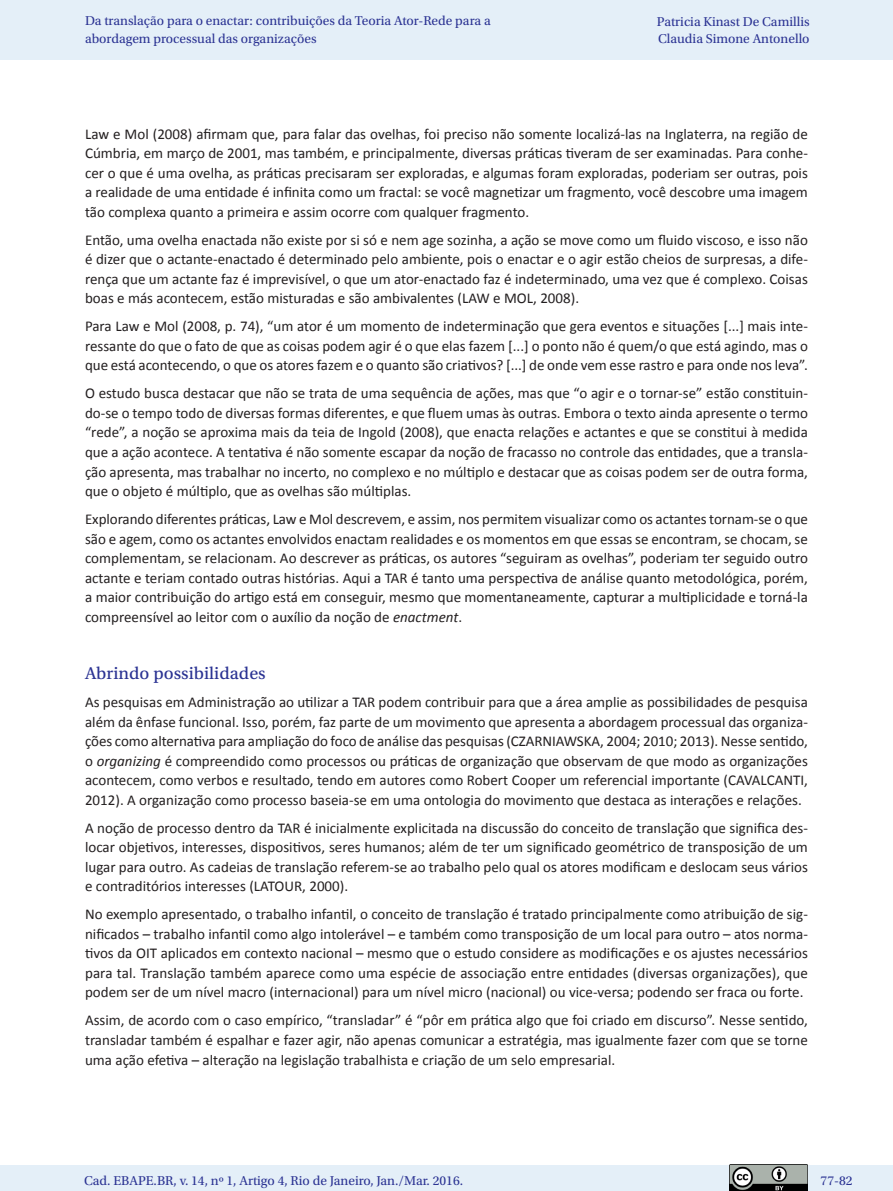
<style>
.page{position:relative;width:893px;height:1191px;background:#fff}
.page>*{position:absolute;margin:0;border:0;box-sizing:border-box;transform-origin:0 0}
._07_2_sub2{font:18px "Utopia Std Capt";color:#2b3393}
._06_0_texto{font:15px/19.5px "Calibri";color:#231f20;text-align:justify}
.t1{font:13.5px/18px "Utopia Std";color:#2b3393}
.s1{font-style:italic}
</style>
<div class="page">
<div style="left:0;top:1164px;width:893px;height:26px;background:#e4eff8"></div>
<img style="left:729px;top:1164px;width:78px;height:27px">
<div style="left:0;top:0;width:893px;height:60px;background:#e4eff8"></div>
<p class="t1" style="left:85px;top:12px;width:407px">Da translação para o enactar: contribuições da Teoria Ator-Rede para a abordagem processual das organizações</p>
<p class="t1" style="left:657px;top:14px;width:154px;line-height:16.5px">Patricia Kinast De Camillis<br>Claudia Simone Antonello</p>
<p class="_06_0_texto" style="left:85px;top:124px;width:724px">Law e Mol (2008) afirmam que, para falar das ovelhas, foi preciso não somente localizá-las na Inglaterra, na região de Cúmbria, em março de 2001, mas também, e principalmente, diversas práticas tiveram de ser examinadas. Para conhe&shy;cer o que é uma ovelha, as práticas precisaram ser exploradas, e algumas foram exploradas, poderiam ser outras, pois a realidade de uma entidade é infinita como um fractal: se você magnetizar um fragmento, você descobre uma imagem tão complexa quanto a primeira e assim ocorre com qualquer fragmento.</p>
<p class="_06_0_texto" style="left:85px;top:230px;width:724px">Então, uma ovelha enactada não existe por si só e nem age sozinha, a ação se move como um fluido viscoso, e isso não é dizer que o actante-enactado é determinado pelo ambiente, pois o enactar e o agir estão cheios de surpresas, a dife&shy;rença que um actante faz é imprevisível, o que um ator-enactado faz é indeterminado, uma vez que é complexo. Coisas boas e más acontecem, estão misturadas e são ambivalentes (LAW e MOL, 2008).</p>
<p class="_06_0_texto" style="left:85px;top:317px;width:724px">Para Law e Mol (2008, p. 74), “um ator é um momento de indeterminação que gera eventos e situações [...] mais inte&shy;ressante do que o fato de que as coisas podem agir é o que elas fazem [...] o ponto não é quem/o que está agindo, mas o que está acontecendo, o que os atores fazem e o quanto são criativos? [...] de onde vem esse rastro e para onde nos leva”.</p>
<p class="_06_0_texto" style="left:85px;top:384px;width:724px">O estudo busca destacar que não se trata de uma sequência de ações, mas que “o agir e o tornar-se” estão constituin&shy;do-se o tempo todo de diversas formas diferentes, e que fluem umas às outras. Embora o texto ainda apresente o termo “rede”, a noção se aproxima mais da teia de Ingold (2008), que enacta relações e actantes e que se constitui à medida que a ação acontece. A tentativa é não somente escapar da noção de fracasso no controle das entidades, que a transla&shy;ção apresenta, mas trabalhar no incerto, no complexo e no múltiplo e destacar que as coisas podem ser de outra forma, que o objeto é múltiplo, que as ovelhas são múltiplas.</p>
<p class="_06_0_texto" style="left:85px;top:509px;width:724px">Explorando diferentes práticas, Law e Mol descrevem, e assim, nos permitem visualizar como os actantes tornam-se o que são e agem, como os actantes envolvidos enactam realidades e os momentos em que essas se encontram, se chocam, se complementam, se relacionam. Ao descrever as práticas, os autores “seguiram as ovelhas”, poderiam ter seguido outro actante e teriam contado outras histórias. Aqui a TAR é tanto uma perspectiva de análise quanto metodológica, porém, a maior contribuição do artigo está em conseguir, mesmo que momentaneamente, capturar a multiplicidade e torná-la compreensível ao leitor com o auxílio da noção de <span class="s1">enactment</span>.</p>
<p class="_07_2_sub2" style="left:85px;top:663px;width:182px">Abrindo possibilidades</p>
<p class="_06_0_texto" style="left:85px;top:692px;width:724px">As pesquisas em Administração ao utilizar a TAR podem contribuir para que a área amplie as possibilidades de pesquisa além da ênfase funcional. Isso, porém, faz parte de um movimento que apresenta a abordagem processual das organiza&shy;ções como alternativa para ampliação do foco de análise das pesquisas (CZARNIAWSKA, 2004; 2010; 2013). Nesse sentido, o <span class="s1">organizing</span> é compreendido como processos ou práticas de organização que observam de que modo as organizações acontecem, como verbos e resultado, tendo em autores como Robert Cooper um referencial importante (CAVALCANTI, 2012). A organização como processo baseia-se em uma ontologia do movimento que destaca as interações e relações.</p>
<p class="_06_0_texto" style="left:85px;top:818px;width:724px">A noção de processo dentro da TAR é inicialmente explicitada na discussão do conceito de translação que significa des&shy;locar objetivos, interesses, dispositivos, seres humanos; além de ter um significado geométrico de transposição de um lugar para outro. As cadeias de translação referem-se ao trabalho pelo qual os atores modificam e deslocam seus vários e contraditórios interesses (LATOUR, 2000).</p>
<p class="_06_0_texto" style="left:85px;top:904px;width:724px">No exemplo apresentado, o trabalho infantil, o conceito de translação é tratado principalmente como atribuição de sig&shy;nificados – trabalho infantil como algo intolerável – e também como transposição de um local para outro – atos norma&shy;tivos da OIT aplicados em contexto nacional – mesmo que o estudo considere as modificações e os ajustes necessários para tal. Translação também aparece como uma espécie de associação entre entidades (diversas organizações), que podem ser de um nível macro (internacional) para um nível micro (nacional) ou vice-versa; podendo ser fraca ou forte.</p>
<p class="_06_0_texto" style="left:85px;top:1010px;width:724px">Assim, de acordo com o caso empírico, “transladar” é “pôr em prática algo que foi criado em discurso”. Nesse sentido, transladar também é espalhar e fazer agir, não apenas comunicar a estratégia, mas igualmente fazer com que se torne uma ação efetiva – alteração na legislação trabalhista e criação de um selo empresarial.</p>
<p class="t1" style="left:84px;top:1171px;width:380px">Cad. EBAPE.BR, v. 14, nº 1, Artigo 4, Rio de Janeiro, Jan./Mar. 2016.</p>
<p class="t1" style="left:821px;top:1172px;width:33px">77-82</p>
</div>
